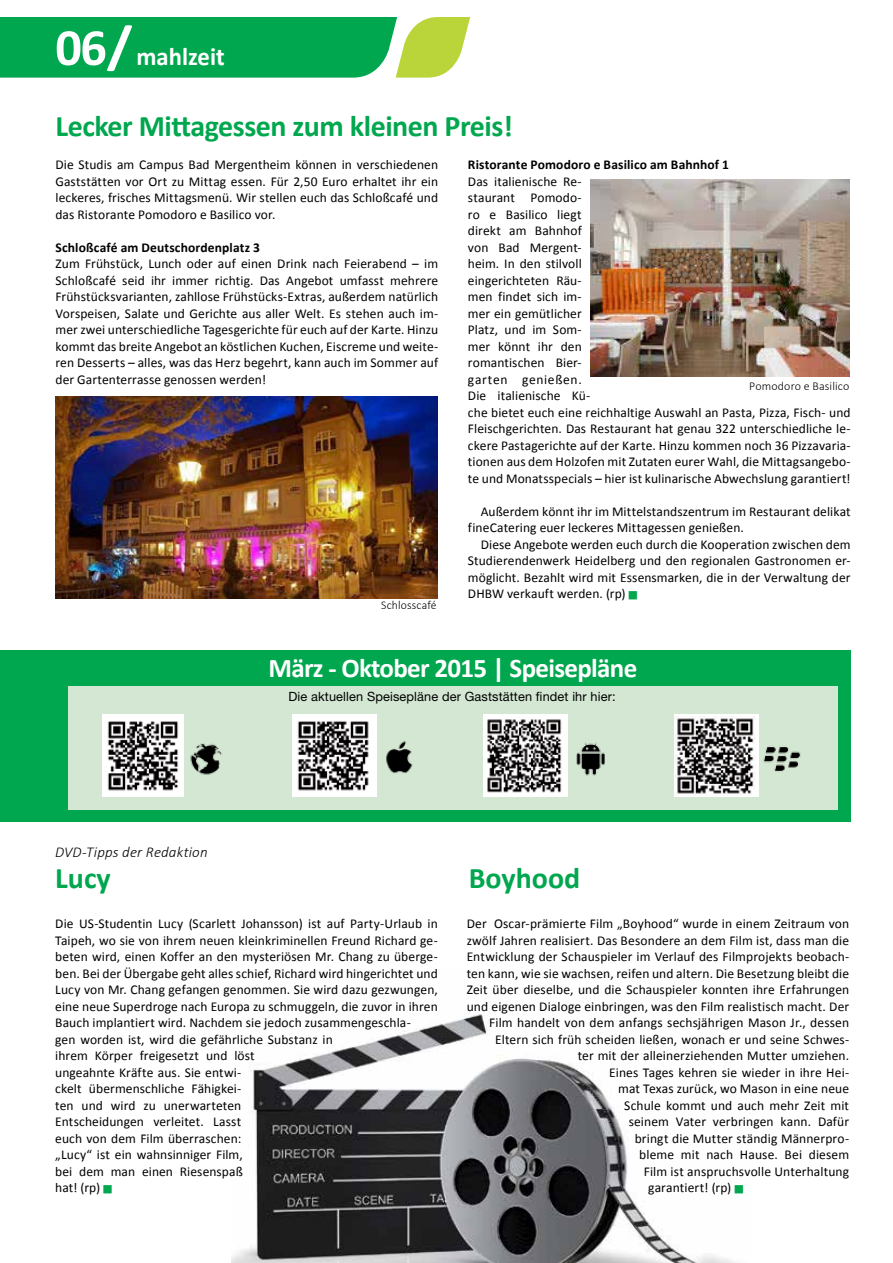
<style>
.page{position:relative;width:893px;height:1263px;background:#fff}
.page>*{position:absolute;margin:0;border:0;box-sizing:border-box;transform-origin:0 0}
.t1{font:700 30px "Calibri";letter-spacing:-.015em;color:#00a74e}
.t2{font:700 27px "Calibri";letter-spacing:-.025em;color:#fff}
.t3{font:700 25.5px "Calibri";color:#fff}
.t4{font:italic 300 15px "Calibri";letter-spacing:.01em;color:#000}
.t5{font:13.5px/16.5px "Calibri";letter-spacing:.005em;color:#000}
.t6{font:12.75px "Helvetica Neue";letter-spacing:.01em;color:#000}
.t7{font:300 12px "Calibri";letter-spacing:.01em;color:#000}
.s1{font-size:52.5px}
.s2{font-weight:700}
</style>
<div class="page">
<svg style="left:0;top:17px;width:470px;height:61px;background:#26b257"></svg>
<div style="left:0;top:651px;width:850px;height:171px;background:#00a74e"></div>
<div style="left:68px;top:686px;width:769px;height:124px;background:#d4e7d3"></div>
<img style="left:55px;top:397px;width:383px;height:201px">
<img style="left:590px;top:179px;width:259px;height:198px">
<img style="left:231px;top:1014px;width:505px;height:249px">
<img style="left:102px;top:715px;width:82px;height:81px">
<img style="left:190px;top:743px;width:32px;height:32px">
<img style="left:483px;top:715px;width:84px;height:81px">
<img style="left:567px;top:736px;width:38px;height:45px">
<img style="left:376px;top:736px;width:37px;height:42px">
<img style="left:292px;top:715px;width:84px;height:81px">
<img style="left:758px;top:736px;width:43px;height:45px">
<img style="left:674px;top:715px;width:84px;height:81px">
<p class="t3" style="left:55px;top:40px;width:171px"><span class="s1">06/</span>mahlzeit</p>
<p class="t1" style="left:55px;top:107px;width:459px">Lecker Mittagessen zum kleinen Preis!</p>
<p class="t5" style="left:468px;top:156px;width:384px"><span class="s2">Ristorante Pomodoro e Basilico am Bahnhof 1<br></span>Das italienische Re-<br>staurant Pomodo-<br>ro e Basilico liegt<br>direkt am Bahnhof<br>von Bad Mergent-<br>heim. In den stilvoll<br>eingerichteten Räu-<br>men findet sich im-<br>mer ein gemütlicher<br>Platz, und im Som-<br>mer könnt ihr den<br>romantischen Bier-<br>garten genießen.<br>Die italienische Kü-<br>che bietet euch eine reichhaltige Auswahl an Pasta, Pizza, Fisch- und<br>Fleischgerichten. Das Restaurant hat genau 322 unterschiedliche le&shy;ckere Pastagerichte auf der Karte. Hinzu kommen noch 36 Pizzavaria&shy;tionen aus dem Holzofen mit Zutaten eurer Wahl, die Mittagsangebo&shy;te und Monatsspecials – hier ist kulinarische Abwechslung garantiert!</p>
<p class="t5" style="left:481px;top:503px;width:371px">Außerdem könnt ihr im Mittelstandszentrum im Restaurant delikat</p>
<p class="t5" style="left:468px;top:519px;width:277px">fineCatering euer leckeres Mittagessen genießen.</p>
<p class="t5" style="left:481px;top:536px;width:371px">Diese Angebote werden euch durch die Kooperation zwischen dem</p>
<p class="t5" style="left:468px;top:552px;width:384px">Studierendenwerk Heidelberg und den regionalen Gastronomen er-</p>
<p class="t5" style="left:468px;top:569px;width:384px">möglicht. Bezahlt wird mit Essensmarken, die in der Verwaltung der</p>
<p class="t5" style="left:468px;top:585px;width:159px">DHBW verkauft werden. (rp)</p>
<p class="t7" style="left:381px;top:597px;width:57px">Schlosscafé</p>
<p class="t5" style="left:55px;top:156px;width:384px;text-align:justify">Die Studis am Campus Bad Mergentheim können in verschiedenen Gaststätten vor Ort zu Mittag essen. Für 2,50 Euro erhaltet ihr ein leckeres, frisches Mittagsmenü. Wir stellen euch das Schloßcafé und das Ristorante Pomodoro e Basilico vor.</p>
<p class="t5" style="left:55px;top:239px;width:384px"><span class="s2">Schloßcafé am Deutschordenplatz 3<br></span>Zum Frühstück, Lunch oder auf einen Drink nach Feierabend – im Schloßcafé seid ihr immer richtig. Das Angebot umfasst mehrere Frühstücksvarianten, zahllose Frühstücks-Extras, außerdem natürlich Vorspeisen, Salate und Gerichte aus aller Welt. Es stehen auch im&shy;mer zwei unterschiedliche Tagesgerichte für euch auf der Karte. Hinzu kommt das breite Angebot an köstlichen Kuchen, Eiscreme und weite&shy;ren Desserts – alles, was das Herz begehrt, kann auch im Sommer auf der Gartenterrasse genossen werden!</p>
<p class="t7" style="left:749px;top:379px;width:102px">Pomodoro e Basilico</p>
<p class="t2" style="left:268px;top:651px;width:370px">März - Oktober 2015 | Speisepläne</p>
<p class="t4" style="left:55px;top:843px;width:154px">DVD-Tipps der Redaktion</p>
<p class="t6" style="left:288px;top:688px;width:329px">Die aktuellen Speisepläne der Gaststätten findet ihr hier:</p>
<p class="t1" style="left:55px;top:859px;width:57px">Lucy</p>
<p class="t1" style="left:469px;top:859px;width:113px">Boyhood</p>
<p class="t5" style="left:55px;top:915px;width:384px">Die US-Studentin Lucy (Scarlett Johansson) ist auf Party-Urlaub in Taipeh, wo sie von ihrem neuen kleinkriminellen Freund Richard ge&shy;beten wird, einen Koffer an den mysteriösen Mr. Chang zu überge&shy;ben. Bei der Übergabe geht alles schief, Richard wird hingerichtet und Lucy von Mr. Chang gefangen genommen. Sie wird dazu gezwungen, eine neue Superdroge nach Europa zu schmuggeln, die zuvor in ihren Bauch implantiert wird. Nachdem sie jedoch zusammengeschla-<br>gen worden ist, wird die gefährliche Substanz in<br>ihrem Körper freigesetzt und löst<br>ungeahnte Kräfte aus. Sie entwi-<br>ckelt übermenschliche Fähigkei-<br>ten und wird zu unerwarteten<br>Entscheidungen verleitet. Lasst<br>euch von dem Film überraschen:<br>„Lucy“ ist ein wahnsinniger Film,<br>bei dem man einen Riesenspaß<br>hat! (rp)</p>
<p class="t5" style="left:467px;top:915px;width:384px">Der Oscar-prämierte Film „Boyhood“ wurde in einem Zeitraum von</p>
<p class="t5" style="left:467px;top:932px;width:384px">zwölf Jahren realisiert. Das Besondere an dem Film ist, dass man die</p>
<p class="t5" style="left:467px;top:948px;width:384px">Entwicklung der Schauspieler im Verlauf des Filmprojekts beobach-</p>
<p class="t5" style="left:467px;top:965px;width:384px">ten kann, wie sie wachsen, reifen und altern. Die Besetzung bleibt die</p>
<p class="t5" style="left:467px;top:981px;width:384px">Zeit über dieselbe, und die Schauspieler konnten ihre Erfahrungen</p>
<p class="t5" style="left:467px;top:998px;width:384px">und eigenen Dialoge einbringen, was den Film realistisch macht. Der</p>
<p class="t5" style="left:489px;top:1014px;width:361px">Film handelt von dem anfangs sechsjährigen Mason Jr., dessen</p>
<p class="t5" style="left:495px;top:1031px;width:355px">Eltern sich früh scheiden ließen, wonach er und seine Schwes-</p>
<p class="t5" style="left:578px;top:1047px;width:273px">ter mit der alleinerziehenden Mutter umziehen.</p>
<p class="t5" style="left:609px;top:1064px;width:242px">Eines Tages kehren sie wieder in ihre Hei-</p>
<p class="t5" style="left:618px;top:1080px;width:233px">mat Texas zurück, wo Mason in eine neue</p>
<p class="t5" style="left:624px;top:1097px;width:226px">Schule kommt und auch mehr Zeit mit</p>
<p class="t5" style="left:629px;top:1113px;width:222px">seinem Vater verbringen kann. Dafür</p>
<p class="t5" style="left:635px;top:1130px;width:216px">bringt die Mutter ständig Männerpro-</p>
<p class="t5" style="left:639px;top:1146px;width:211px">bleme mit nach Hause. Bei diesem</p>
<p class="t5" style="left:644px;top:1163px;width:207px">Film ist anspruchsvolle Unterhaltung</p>
<p class="t5" style="left:648px;top:1179px;width:85px">garantiert! (rp)</p>
</div>
